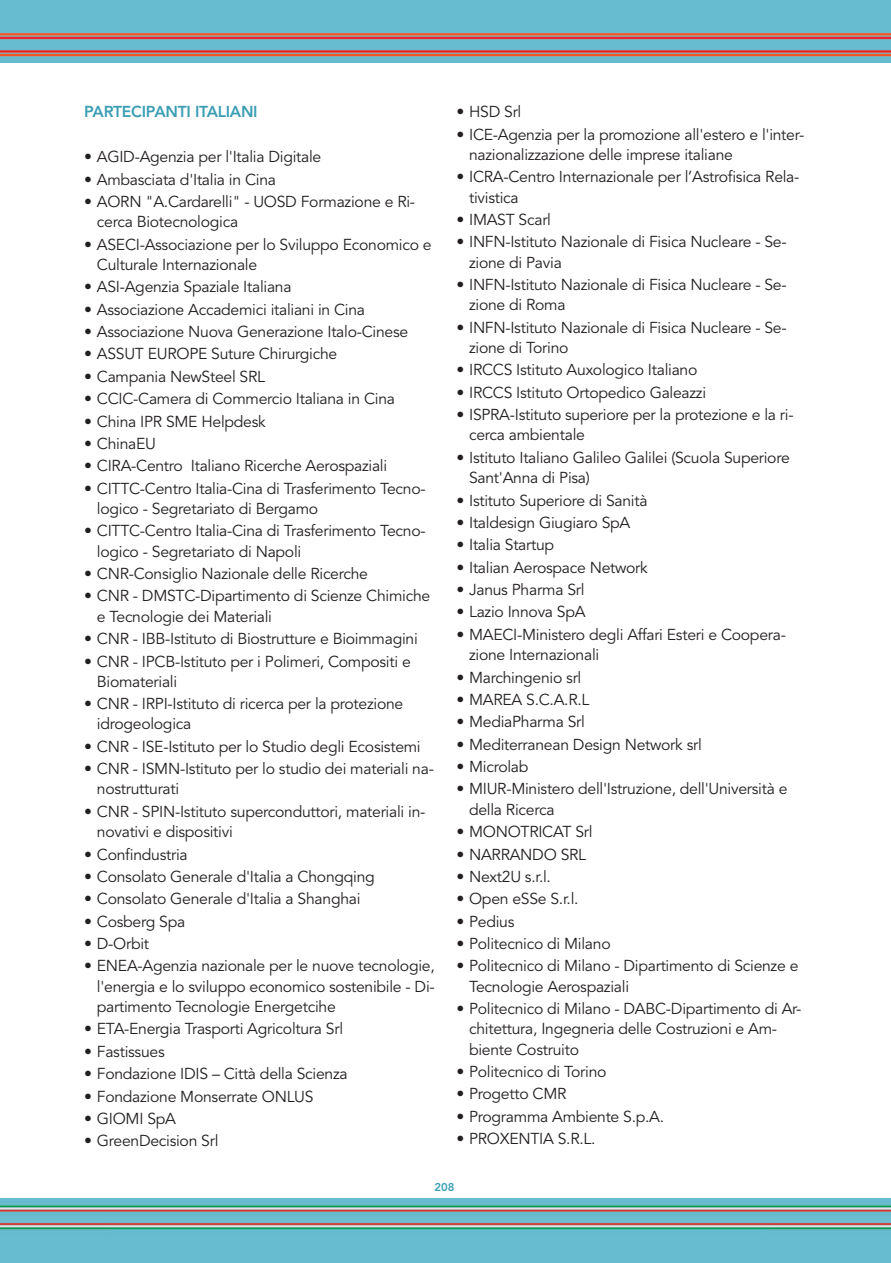
<style>
.page{position:relative;width:891px;height:1263px;background:#fff}
.page>*{position:absolute;margin:0;border:0;box-sizing:border-box;transform-origin:0 0}
.t1{font:15.75px/20.2px "Avenir LT Std";letter-spacing:-.015em;color:#231f20}
.t2{font:800 15.75px "Avenir LT Std";letter-spacing:-.015em;color:#3b9eb4}
.t3{font:800 11.25px "Avenir LT Std";color:#3b9eb4}
</style>
<div class="page">
<img style="left:0;top:0;width:891px;height:63px">
<img style="left:0;top:1198px;width:891px;height:64px">
<p class="t2" style="left:84px;top:105px;width:175px">PARTECIPANTI ITALIANI</p>
<p class="t1" style="left:84px;top:148px;width:239px">• AGID-Agenzia per l'Italia Digitale</p>
<p class="t1" style="left:84px;top:170px;width:193px">• Ambasciata d'Italia in Cina</p>
<p class="t1" style="left:97px;top:193px;width:320px;text-indent:-13px">• AORN "A.Cardarelli" - UOSD Formazione e Ri&shy;cerca Biotecnologica</p>
<p class="t1" style="left:97px;top:235px;width:336px;text-indent:-13px">• ASECI-Associazione per lo Sviluppo Economico e<br>Culturale Internazionale</p>
<p class="t1" style="left:84px;top:278px;width:209px">• ASI-Agenzia Spaziale Italiana</p>
<p class="t1" style="left:84px;top:300px;width:282px">• Associazione Accademici italiani in Cina</p>
<p class="t1" style="left:84px;top:323px;width:325px">• Associazione Nuova Generazione Italo-Cinese</p>
<p class="t1" style="left:84px;top:345px;width:255px">• ASSUT EUROPE Suture Chirurgiche</p>
<p class="t1" style="left:84px;top:367px;width:182px">• Campania NewSteel SRL</p>
<p class="t1" style="left:84px;top:390px;width:312px">• CCIC-Camera di Commercio Italiana in Cina</p>
<p class="t1" style="left:84px;top:412px;width:183px">• China IPR SME Helpdesk</p>
<p class="t1" style="left:84px;top:434px;width:73px">• ChinaEU</p>
<p class="t1" style="left:84px;top:457px;width:304px">• CIRA-Centro Italiano Ricerche Aerospaziali</p>
<p class="t1" style="left:97px;top:479px;width:330px;text-indent:-13px">• CITTC-Centro Italia-Cina di Trasferimento Tecno&shy;logico - Segretariato di Bergamo</p>
<p class="t1" style="left:97px;top:522px;width:330px;text-indent:-13px">• CITTC-Centro Italia-Cina di Trasferimento Tecno&shy;logico - Segretariato di Napoli</p>
<p class="t1" style="left:84px;top:564px;width:285px">• CNR-Consiglio Nazionale delle Ricerche</p>
<p class="t1" style="left:97px;top:587px;width:335px;text-indent:-13px">• CNR - DMSTC-Dipartimento di Scienze Chimiche e Tecnologie dei Materiali</p>
<p class="t1" style="left:84px;top:629px;width:335px">• CNR - IBB-Istituto di Biostrutture e Bioimmagini</p>
<p class="t1" style="left:97px;top:652px;width:315px;text-indent:-13px">• CNR - IPCB-Istituto per i Polimeri, Compositi e<br>Biomateriali</p>
<p class="t1" style="left:97px;top:694px;width:308px;text-indent:-13px">• CNR - IRPI-Istituto di ricerca per la protezione idrogeologica</p>
<p class="t1" style="left:84px;top:737px;width:338px">• CNR - ISE-Istituto per lo Studio degli Ecosistemi</p>
<p class="t1" style="left:97px;top:759px;width:338px;text-indent:-13px">• CNR - ISMN-Istituto per lo studio dei materiali na&shy;nostrutturati</p>
<p class="t1" style="left:97px;top:802px;width:330px;text-indent:-13px">• CNR - SPIN-Istituto superconduttori, materiali in&shy;novativi e dispositivi</p>
<p class="t1" style="left:84px;top:845px;width:105px">• Confindustria</p>
<p class="t1" style="left:84px;top:867px;width:292px">• Consolato Generale d'Italia a Chongqing</p>
<p class="t1" style="left:84px;top:889px;width:278px">• Consolato Generale d'Italia a Shanghai</p>
<p class="t1" style="left:84px;top:912px;width:103px">• Cosberg Spa</p>
<p class="t1" style="left:84px;top:934px;width:67px">• D-Orbit</p>
<p class="t1" style="left:97px;top:957px;width:339px;text-align:justify;text-indent:-13px">• ENEA-Agenzia nazionale per le nuove tecnologie, l'energia e lo sviluppo economico sostenibile - Di&shy;partimento Tecnologie Energetcihe</p>
<p class="t1" style="left:84px;top:1019px;width:260px">• ETA-Energia Trasporti Agricoltura Srl</p>
<p class="t1" style="left:84px;top:1042px;width:82px">• Fastissues</p>
<p class="t1" style="left:84px;top:1064px;width:265px">• Fondazione IDIS – Città della Scienza</p>
<p class="t1" style="left:84px;top:1087px;width:231px">• Fondazione Monserrate ONLUS</p>
<p class="t1" style="left:84px;top:1109px;width:93px">• GIOMI SpA</p>
<p class="t1" style="left:84px;top:1131px;width:136px">• GreenDecision Srl</p>
<p class="t1" style="left:456px;top:103px;width:67px">• HSD Srl</p>
<p class="t1" style="left:469px;top:125px;width:337px;text-indent:-13px">• ICE-Agenzia per la promozione all'estero e l'inter&shy;nazionalizzazione delle imprese italiane</p>
<p class="t1" style="left:469px;top:168px;width:332px;text-indent:-13px">• ICRA-Centro Internazionale per l’Astrofisica Rela&shy;tivistica</p>
<p class="t1" style="left:456px;top:211px;width:96px">• IMAST Scarl</p>
<p class="t1" style="left:469px;top:233px;width:319px;text-indent:-13px">• INFN-Istituto Nazionale di Fisica Nucleare - Se&shy;zione di Pavia</p>
<p class="t1" style="left:469px;top:276px;width:319px;text-indent:-13px">• INFN-Istituto Nazionale di Fisica Nucleare - Se&shy;zione di Roma</p>
<p class="t1" style="left:469px;top:318px;width:319px;text-indent:-13px">• INFN-Istituto Nazionale di Fisica Nucleare - Se&shy;zione di Torino</p>
<p class="t1" style="left:456px;top:361px;width:242px">• IRCCS Istituto Auxologico Italiano</p>
<p class="t1" style="left:456px;top:383px;width:251px">• IRCCS Istituto Ortopedico Galeazzi</p>
<p class="t1" style="left:469px;top:406px;width:326px;text-indent:-13px">• ISPRA-Istituto superiore per la protezione e la ri&shy;cerca ambientale</p>
<p class="t1" style="left:469px;top:448px;width:322px;text-indent:-13px">• Istituto Italiano Galileo Galilei (Scuola Superiore<br>Sant'Anna di Pisa)</p>
<p class="t1" style="left:456px;top:491px;width:193px">• Istituto Superiore di Sanità</p>
<p class="t1" style="left:456px;top:513px;width:175px">• Italdesign Giugiaro SpA</p>
<p class="t1" style="left:456px;top:536px;width:99px">• Italia Startup</p>
<p class="t1" style="left:456px;top:558px;width:193px">• Italian Aerospace Network</p>
<p class="t1" style="left:456px;top:580px;width:130px">• Janus Pharma Srl</p>
<p class="t1" style="left:456px;top:603px;width:131px">• Lazio Innova SpA</p>
<p class="t1" style="left:469px;top:625px;width:318px;text-indent:-13px">• MAECI-Ministero degli Affari Esteri e Coopera&shy;zione Internazionali</p>
<p class="t1" style="left:456px;top:668px;width:126px">• Marchingenio srl</p>
<p class="t1" style="left:456px;top:690px;width:134px">• MAREA S.C.A.R.L</p>
<p class="t1" style="left:456px;top:713px;width:130px">• MediaPharma Srl</p>
<p class="t1" style="left:456px;top:735px;width:247px">• Mediterranean Design Network srl</p>
<p class="t1" style="left:456px;top:757px;width:74px">• Microlab</p>
<p class="t1" style="left:469px;top:780px;width:320px;text-indent:-13px">• MIUR-Ministero dell'Istruzione, dell'Università e della Ricerca</p>
<p class="t1" style="left:456px;top:822px;width:138px">• MONOTRICAT Srl</p>
<p class="t1" style="left:456px;top:845px;width:131px">• NARRANDO SRL</p>
<p class="t1" style="left:456px;top:867px;width:96px">• Next2U s.r.l.</p>
<p class="t1" style="left:456px;top:889px;width:124px">• Open eSSe S.r.l.</p>
<p class="t1" style="left:456px;top:912px;width:60px">• Pedius</p>
<p class="t1" style="left:456px;top:934px;width:156px">• Politecnico di Milano</p>
<p class="t1" style="left:469px;top:957px;width:331px;text-indent:-13px">• Politecnico di Milano - Dipartimento di Scienze e<br>Tecnologie Aerospaziali</p>
<p class="t1" style="left:469px;top:999px;width:334px;text-indent:-13px">• Politecnico di Milano - DABC-Dipartimento di Ar&shy;chitettura, Ingegneria delle Costruzioni e Am&shy;biente Costruito</p>
<p class="t1" style="left:456px;top:1062px;width:152px">• Politecnico di Torino</p>
<p class="t1" style="left:456px;top:1084px;width:112px">• Progetto CMR</p>
<p class="t1" style="left:456px;top:1107px;width:209px">• Programma Ambiente S.p.A.</p>
<p class="t1" style="left:456px;top:1129px;width:141px">• PROXENTIA S.R.L.</p>
<p class="t3" style="left:434px;top:1181px;width:21px">208</p>
</div>
